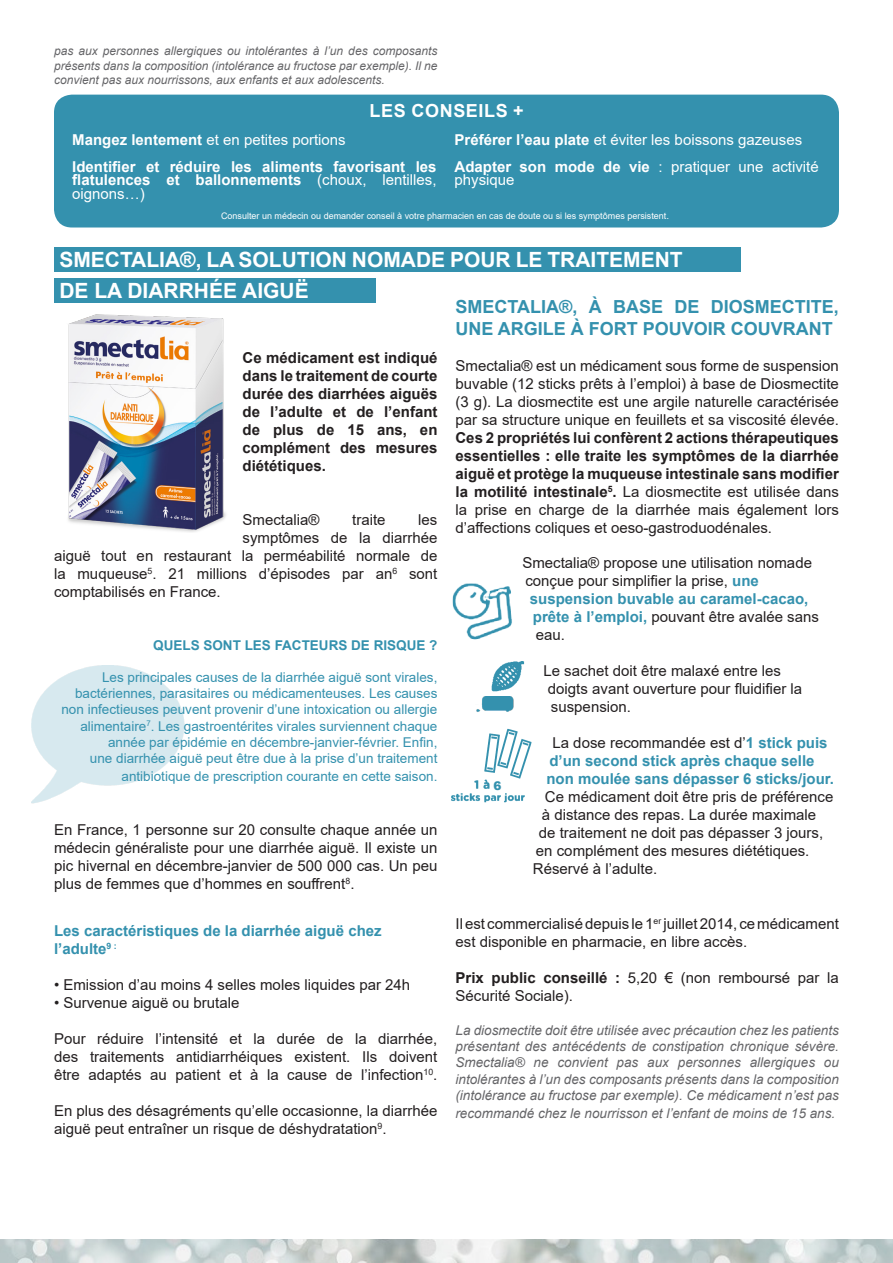
<style>
.page{position:relative;width:893px;height:1263px;background:#fff}
.page>*{position:absolute;margin:0;border:0;box-sizing:border-box;transform-origin:0 0}
.t1{font:700 21px/31.5px "Arial";color:#fff}
.t2{font:700 18px/21.6px "Arial";color:#3491ae}
.t3{font:700 18px "Arial";letter-spacing:.035em;color:#fff}
.t4{font:15px/18px "Arial";color:#231f20}
.t5{font:700 15px/18px "Arial";color:#3491ae}
.t6{font:700 15px/18px "Arial";color:#231f20;text-align:justify}
.t7{font:15px/13.5px "Arial";color:#fff}
.t8{font:700 15px/13.5px "Arial";color:#fff;text-align:justify}
.t9{font:13.5px/16.2px "Arial";color:#3491ae;text-align:right}
.t10{font:italic 13.5px/16.2px "Arial";color:#656568;text-align:justify}
.t11{font:700 13.5px "Arial";color:#3491ae}
.t12{font:italic 12px/14.4px "Arial";color:#656568;text-align:justify}
.t13{font:900 12px "Arial";color:#3491ae}
.t14{font:9px "Arial";color:#fff}
.s1{font-weight:700}
.s2{font-weight:400}
.s3{font-size:9.75px}
.s4{font-weight:700;color:#3491ae}
</style>
<div class="page">
<img style="left:32px;top:665px;width:153px;height:139px">
<img style="left:54px;top:302px;width:189px;height:230px">
<div style="left:54px;top:95px;width:785px;height:132px;background:#3491ae;border-radius:18px"></div>
<div style="left:54px;top:278px;width:322px;height:24px;background:#3491ae"></div>
<div style="left:54px;top:247px;width:687px;height:24px;background:#3491ae"></div>
<img style="left:452px;top:583px;width:60px;height:57px">
<img style="left:451px;top:780px;width:74px;height:23px">
<div style="left:493px;top:779px;width:12px;height:16px;background:#fff"></div>
<img style="left:481px;top:728px;width:51px;height:55px">
<img style="left:486px;top:661px;width:39px;height:36px">
<img style="left:476px;top:697px;width:38px;height:15px">
<img style="left:0;top:1239px;width:893px;height:24px">
<p class="t12" style="left:54px;top:44px;width:385px">pas aux personnes allergiques ou intolérantes à l’un des composants présents dans la composition (intolérance au fructose par exemple). Il ne convient pas aux nourrissons, aux enfants et aux adolescents.</p>
<p class="t3" style="left:370px;top:98px;width:156px">LES CONSEILS +</p>
<p class="t7" style="left:72px;top:133px;width:275px"><span class="s1">Mangez lentement</span> et en petites portions</p>
<p class="t8" style="left:72px;top:160px;width:366px">Identifier et réduire les aliments favorisant les flatulences et ballonnements <span class="s2">(choux, lentilles, oignons…)</span></p>
<p class="t7" style="left:454px;top:133px;width:349px"><span class="s1">Préférer l’eau plate</span> et éviter les boissons gazeuses</p>
<p class="t7" style="left:454px;top:160px;width:366px"><span class="s1">Adapter son mode de vie</span> : pratiquer une activité physique</p>
<p class="t14" style="left:221px;top:209px;width:449px">Consulter un médecin ou demander conseil à votre pharmacien en cas de doute ou si les symptômes persistent<span class="s3">.</span></p>
<p class="t1" style="left:59px;top:244px;width:625px">SMECTALIA®, LA SOLUTION NOMADE POUR LE TRAITEMENT<br>DE LA DIARRHÉE AIGUË</p>
<p class="t2" style="left:455px;top:296px;width:385px">SMECTALIA®, À BASE DE DIOSMECTITE,<br>UNE ARGILE À FORT POUVOIR COUVRANT</p>
<p class="t4" style="left:455px;top:356px;width:385px;text-align:justify">Smectalia® est un médicament sous forme de suspension buvable (12 sticks prêts à l’emploi) à base de Diosmectite (3 g). La diosmectite est une argile naturelle caractérisée par sa structure unique en feuillets et sa viscosité élevée.<br><span class="s1">Ces 2 propriétés lui confèrent 2 actions thérapeutiques essentielles : elle traite les symptômes de la diarrhée aiguë et protège la muqueuse intestinale sans modifier la motilité intestinale</span><sup>5</sup><span class="s1">.</span> La diosmectite est utilisée dans la prise en charge de la diarrhée mais également lors d’affections coliques et oeso-gastroduodénales.</p>
<p class="t6" style="left:243px;top:349px;width:196px">Ce médicament est indiqué dans le traitement de courte durée des diarrhées aiguës de l’adulte et de l’enfant de plus de 15 ans, en compléme<span class="s2">n</span>t des mesures diététiques.</p>
<p class="t4" style="left:243px;top:511px;width:78px">Smectalia®</p>
<p class="t4" style="left:352px;top:511px;width:35px">traite</p>
<p class="t4" style="left:418px;top:511px;width:21px">les</p>
<p class="t4" style="left:243px;top:529px;width:196px">symptômes de la diarrhée</p>
<p class="t4" style="left:54px;top:547px;width:385px">aiguë tout en restaurant la perméabilité normale de</p>
<p class="t4" style="left:54px;top:565px;width:385px">la muqueuse<sup>5</sup>. 21 millions d’épisodes par an<sup>6</sup> sont</p>
<p class="t4" style="left:54px;top:583px;width:168px">comptabilisés en France.</p>
<p class="t11" style="left:153px;top:635px;width:286px">QUELS SONT LES FACTEURS DE RISQUE ?</p>
<p class="t9" style="left:61px;top:669px;width:377px">Les principales causes de la diarrhée aiguë sont virales, bactériennes, parasitaires ou médicamenteuses. Les causes non infectieuses peuvent provenir d’une intoxication ou allergie alimentaire<sup>7</sup>. Les gastroentérites virales surviennent chaque année par épidémie en décembre-janvier-février. Enfin,<br>une diarrhée aiguë peut être due à la prise d’un traitement</p>
<p class="t9" style="left:122px;top:768px;width:317px">antibiotique de prescription courante en cette saison.</p>
<p class="t4" style="left:522px;top:554px;width:291px">Smectalia® propose une utilisation nomade</p>
<p class="t4" style="left:525px;top:572px;width:235px">conçue pour simplifier la prise, <span class="s4">une</span></p>
<p class="t5" style="left:530px;top:590px;width:280px">suspension buvable au caramel-cacao,</p>
<p class="t4" style="left:533px;top:608px;width:287px"><span class="s4">prête à l’emploi,</span> pouvant être avalée sans</p>
<p class="t4" style="left:536px;top:626px;width:31px">eau.</p>
<p class="t4" style="left:548px;top:662px;width:256px;text-indent:-4px">Le sachet doit être malaxé entre les doigts avant ouverture pour fluidifier la suspension.</p>
<p class="t4" style="left:552px;top:734px;width:277px">La dose recommandée est d’<span class="s4">1 stick puis</span></p>
<p class="t5" style="left:549px;top:752px;width:267px">d’un second stick après chaque selle</p>
<p class="t5" style="left:546px;top:770px;width:289px">non moulée sans dépasser 6 sticks/jour.</p>
<p class="t4" style="left:545px;top:788px;width:290px">Ce médicament doit être pris de préférence</p>
<p class="t4" style="left:542px;top:806px;width:276px">à distance des repas. La durée maximale</p>
<p class="t4" style="left:539px;top:824px;width:286px">de traitement ne doit pas dépasser 3 jours,</p>
<p class="t4" style="left:536px;top:842px;width:275px">en complément des mesures diététiques.</p>
<p class="t4" style="left:533px;top:860px;width:126px">Réservé à l’adulte.</p>
<p class="t13" style="left:493px;top:776px;width:9px">6</p>
<p class="t4" style="left:54px;top:821px;width:385px;text-align:justify">En France, 1 personne sur 20 consulte chaque année un médecin généraliste pour une diarrhée aiguë. Il existe un pic hivernal en décembre-janvier de 500 000 cas. Un peu plus de femmes que d’hommes en souffrent<sup>8</sup>.</p>
<p class="t5" style="left:54px;top:922px;width:329px">Les caractéristiques de la diarrhée aiguë chez l’adulte<sup>9</sup> <sup>:</sup></p>
<p class="t4" style="left:54px;top:976px;width:358px">• Emission d’au moins 4 selles moles liquides par 24h</p>
<p class="t4" style="left:54px;top:994px;width:187px">• Survenue aiguë ou brutale</p>
<p class="t4" style="left:54px;top:1030px;width:385px;text-align:justify">Pour réduire l’intensité et la durée de la diarrhée, des traitements antidiarrhéiques existent. Ils doivent être adaptés au patient et à la cause de l’infection<sup>10</sup>.</p>
<p class="t4" style="left:54px;top:1102px;width:385px">En plus des désagréments qu’elle occasionne, la diarrhée aiguë peut entraîner un risque de déshydratation<sup>9</sup>.</p>
<p class="t4" style="left:455px;top:914px;width:385px">Il est commercialisé depuis le 1<sup>er</sup> juillet 2014, ce médicament est disponible en pharmacie, en libre accès.</p>
<p class="t4" style="left:455px;top:968px;width:385px"><span class="s1">Prix public conseillé :</span> 5,20 € (non remboursé par la<br>Sécurité Sociale).</p>
<p class="t10" style="left:455px;top:1022px;width:385px">La diosmectite doit être utilisée avec précaution chez les patients présentant des antécédents de constipation chronique sévère.<br>Smectalia® ne convient pas aux personnes allergiques ou intolérantes à l’un des composants présents dans la composition (intolérance au fructose par exemple). Ce médicament n’est pas</p>
<p class="t10" style="left:455px;top:1105px;width:381px">recommandé chez le nourrisson et l’enfant de moins de 15 ans.</p>
</div>
